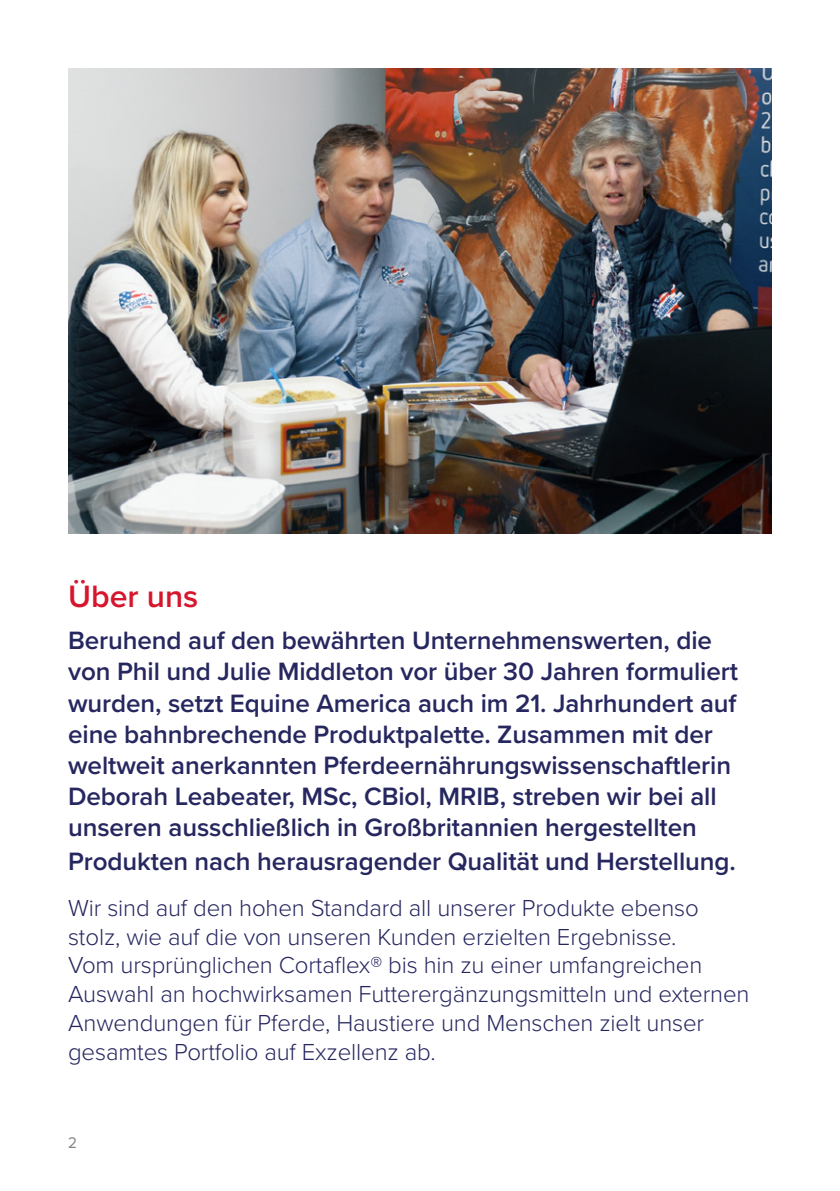
<style>
.page{position:relative;width:840px;height:1191px;background:#fff}
.page>*{position:absolute;margin:0;border:0;box-sizing:border-box;transform-origin:0 0}
.t1{font:600 32px "Proxima Nova";color:#d7162e}
.t2{font:600 26px/31.2px "Proxima Nova";letter-spacing:-.005em;color:#26275f}
.t3{font:300 24px/28.8px "Proxima Nova";letter-spacing:-.005em;color:#26275f}
.t4{font:16px "Proxima Nova";color:#808285;scale:.94 1}
</style>
<div class="page">
<img style="left:68px;top:68px;width:703px;height:465px">
<p class="t1" style="left:68px;top:572px;width:132px">Über uns</p>
<p class="t2" style="left:68px;top:624px;width:671px">Beruhend auf den bewährten Unternehmenswerten, die von Phil und Julie Middleton vor über 30 Jahren formuliert wurden, setzt Equine America auch im 21. Jahrhundert auf eine bahnbrechende Produktpalette. Zusammen mit der weltweit anerkannten Pferdeernährungswissenschaftlerin Deborah Leabeater, MSc, CBiol, MRIB, streben wir bei all unseren ausschließlich in Großbritannien hergestellten</p>
<p class="t2" style="left:68px;top:845px;width:669px">Produkten nach herausragender Qualität und Herstellung.</p>
<p class="t3" style="left:68px;top:892px;width:682px">Wir sind auf den hohen Standard all unserer Produkte ebenso stolz, wie auf die von unseren Kunden erzielten Ergebnisse.<br>Vom ursprünglichen Cortaflex® bis hin zu einer umfangreichen Auswahl an hochwirksamen Futterergänzungsmitteln und externen Anwendungen für Pferde, Haustiere und Menschen zielt unser gesamtes Portfolio auf Exzellenz ab.</p>
<p class="t4" style="left:68px;top:1131px;width:11px">2</p>
</div>
